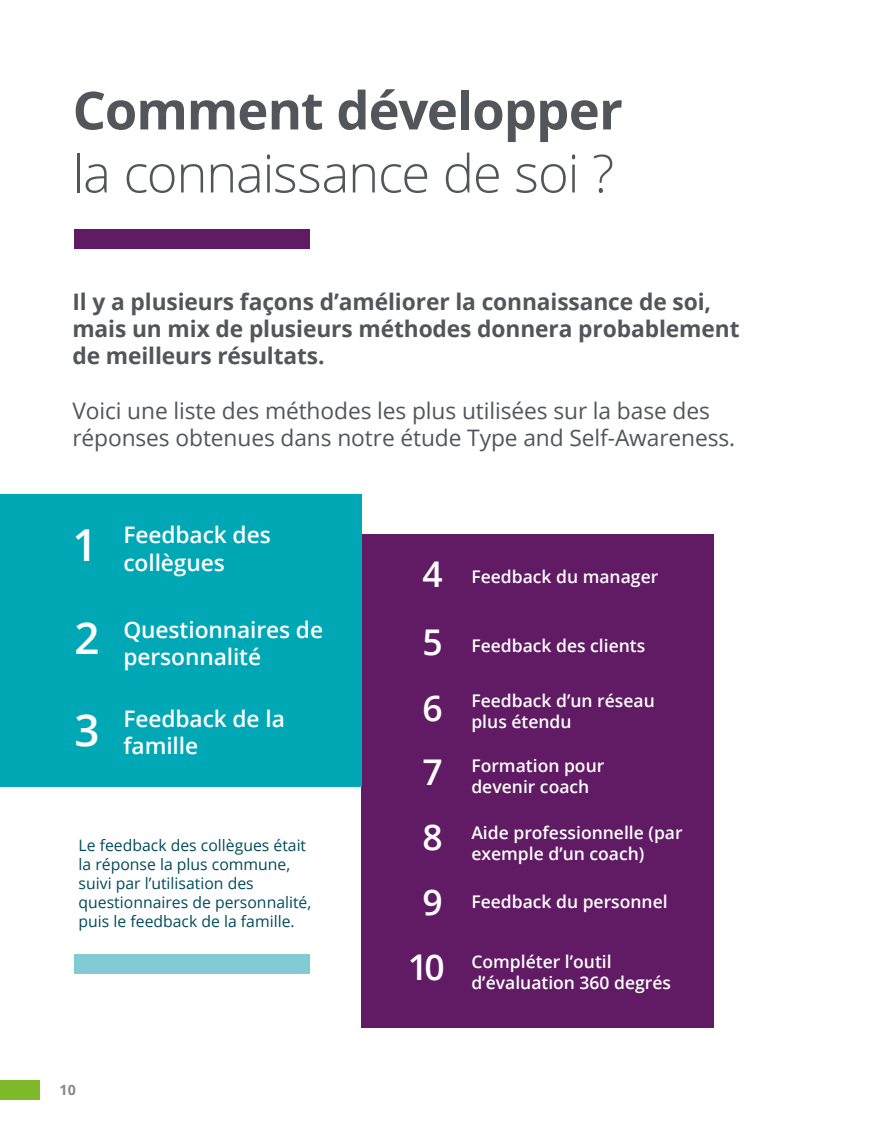
<style>
.page{position:relative;width:869px;height:1141px;background:#fff}
.page>*{position:absolute;margin:0;border:0;box-sizing:border-box;transform-origin:0 0}
.t1{font:300 52.5px "Open Sans";letter-spacing:-.025em;color:#52565a}
.t2{font:700 52.5px "Open Sans";letter-spacing:-.02em;color:#52565a}
.t3{font:600 43.93px/92.2px "Open Sans";color:#fff}
.t4{font:600 35.52px/65.5px "Open Sans";color:#fff;text-align:center}
.t5{font:700 22.75px/27.3px "Open Sans";letter-spacing:-.005em;color:#52565a}
.t6{font:22.75px/27.3px "Open Sans";letter-spacing:-.005em;color:#52565a}
.t7{font:600 22.75px/27.3px "Open Sans";letter-spacing:-.005em;color:#fff}
.t8{font:600 17.5px/21px "Open Sans";color:#fff}
.t9{font:15.75px/18.9px "Open Sans";color:#004b5a}
.t10{font:700 14.17px "Open Sans";color:#878787}
</style>
<div class="page">
<div style="left:0;top:1080px;width:40px;height:20px;background:#7db928"></div>
<div style="left:361px;top:534px;width:352px;height:493px;background:#611a64"></div>
<div style="left:0;top:494px;width:361px;height:293px;background:#00a8b5"></div>
<div style="left:74px;top:229px;width:235px;height:20px;background:#611a64"></div>
<div style="left:75px;top:954px;width:234px;height:20px;background:#82cbd4"></div>
<h1 class="t2" style="left:73px;top:73px;width:551px">Comment développer</h1>
<h1 class="t1" style="left:73px;top:137px;width:543px">la connaissance de soi ?</h1>
<h3 class="t5" style="left:72px;top:287px;width:668px">Il y a plusieurs façons d’améliorer la connaissance de soi, mais un mix de plusieurs méthodes donnera probablement de meilleurs résultats.</h3>
<h3 class="t6" style="left:72px;top:397px;width:664px">Voici une liste des méthodes les plus utilisées sur la base des réponses obtenues dans notre étude Type and Self-Awareness.</h3>
<h2 class="t3" style="left:73px;top:498px;width:27px">1</h2>
<h2 class="t3" style="left:75px;top:591px;width:27px">2<br>3</h2>
<h3 class="t7" style="left:123px;top:521px;width:149px">Feedback des collègues</h3>
<h3 class="t7" style="left:123px;top:616px;width:201px">Questionnaires de personnalité</h3>
<h3 class="t7" style="left:123px;top:704px;width:163px">Feedback de la famille</h3>
<p class="t9" style="left:79px;top:835px;width:234px">Le feedback des collègues était la réponse la plus commune, suivi par l’utilisation des questionnaires de personnalité, puis le feedback de la famille.</p>
<p class="t10" style="left:60px;top:1080px;width:18px">10</p>
<h3 class="t4" style="left:407px;top:541px;width:38px">4<br>5<br>6<br>7<br>8<br>9<br>10</h3>
<p class="t8" style="left:471px;top:566px;width:188px">Feedback du manager</p>
<p class="t8" style="left:471px;top:634px;width:175px">Feedback des clients</p>
<p class="t8" style="left:471px;top:690px;width:185px">Feedback d’un réseau plus étendu</p>
<p class="t8" style="left:471px;top:755px;width:134px">Formation pour devenir coach</p>
<p class="t8" style="left:471px;top:821px;width:213px">Aide professionnelle (par exemple d’un coach)</p>
<p class="t8" style="left:471px;top:890px;width:198px">Feedback du personnel</p>
<p class="t8" style="left:471px;top:951px;width:201px">Compléter l’outil d’évaluation 360 degrés</p>
</div>
